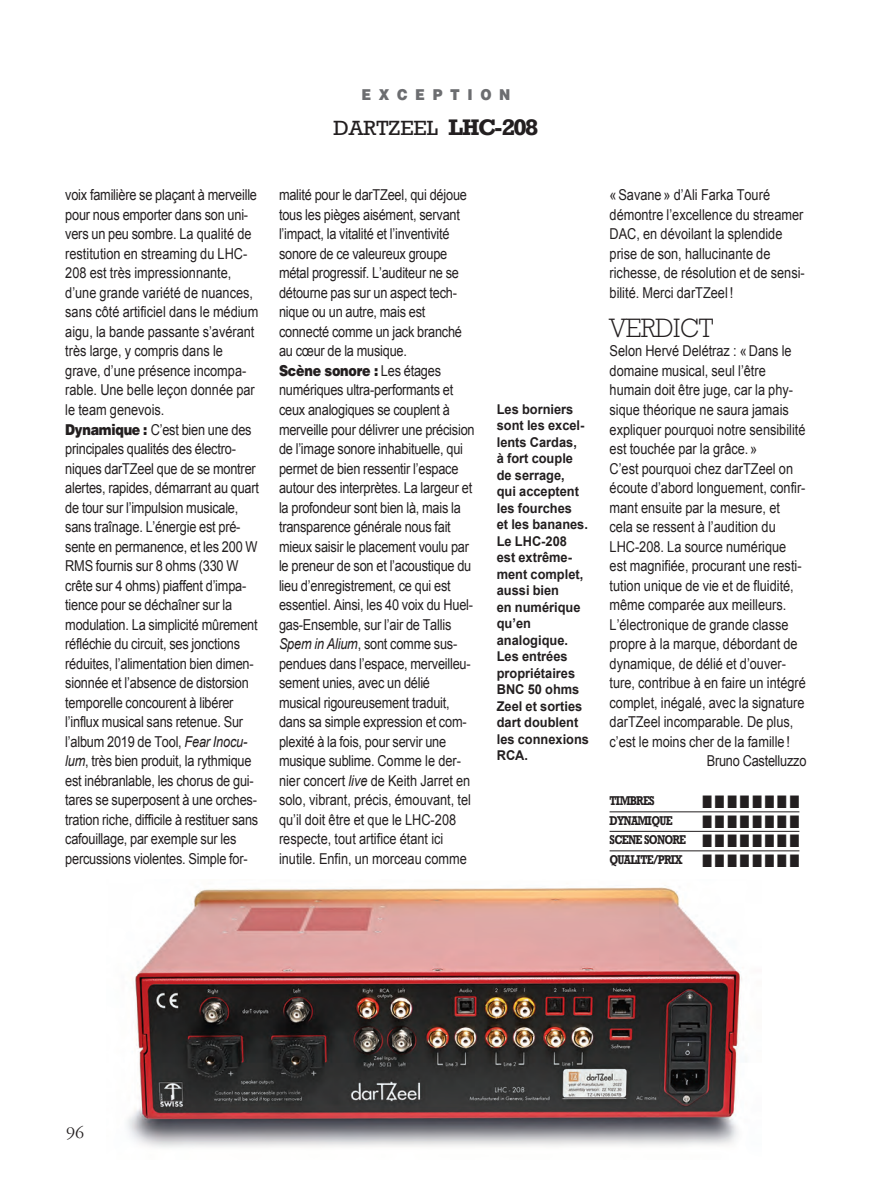
<style>
.page{position:relative;width:893px;height:1191px;background:#fff}
.page>*{position:absolute;margin:0;border:0;box-sizing:border-box;transform-origin:0 0}
.t1{font:300 27px "Rockwell";letter-spacing:-.015em;color:#231f20;scale:.95 1}
.t2{font:21.15px "Rockwell";color:#231f20}
.t3{font:18px "Zapf Dingbats";color:#231f20;scale:.7 1}
.t4{font:18px "Garamond Three";color:#231f20}
.t5{font:15px/19.5px "Arial";letter-spacing:-.015em;color:#231f20;scale:.85 1}
.t6{font:900 15px "Helvetica";letter-spacing:-.02em;color:#231f20;scale:.85 1}
.t7{font:900 15px "Helvetica";letter-spacing:.565em;color:#6c6d70;scale:.9 1}
.t8{font:700 13.5px/16.5px "Arial";color:#231f20;scale:.95 1}
.t9{font:700 12px/19.5px "Rockwell";letter-spacing:-.075em;color:#231f20;scale:.8 1}
.s1{font-weight:700}
.s2{font-family:"Helvetica";font-weight:900}
.s3{font-style:italic}
.s4{font-family:"Arial";font-weight:400}
</style>
<div class="page">
<hr style="left:610px;top:811px;width:189px;height:1px;background:#231f20">
<hr style="left:610px;top:831px;width:189px;height:1px;background:#231f20">
<hr style="left:610px;top:850px;width:189px;height:1px;background:#231f20">
<img style="left:127px;top:887px;width:615px;height:261px">
<p class="t7" style="left:362px;top:86px;width:167px">EXCEPTION</p>
<h2 class="t2" style="left:334px;top:116px;width:206px">DARTZEEL <span class="s1">LHC-208</span></h2>
<p class="t5" style="left:65px;top:185px;width:229px">voix familière se plaçant à merveille pour nous emporter dans son uni&shy;vers un peu sombre. La qualité de restitution en streaming du LHC-208 est très impressionnante, d’une grande variété de nuances, sans côté artificiel dans le médium aigu, la bande passante s’avérant très large, y compris dans le grave, d’une présence incompa&shy;rable. Une belle leçon donnée par le team genevois.<br><span class="s2">Dynamique :</span> C’est bien une des principales qualités des électro&shy;niques darTZeel que de se montrer alertes, rapides, démarrant au quart de tour sur l’impulsion musicale, sans traînage. L’énergie est pré&shy;sente en permanence, et les 200 W RMS fournis sur 8 ohms (330 W crête sur 4 ohms) piaffent d’impa&shy;tience pour se déchaîner sur la modulation. La simplicité mûrement réfléchie du circuit, ses jonctions réduites, l’alimentation bien dimen&shy;sionnée et l’absence de distorsion temporelle concourent à libérer l’influx musical sans retenue. Sur l’album 2019 de Tool, <span class="s3">Fear Inocu&shy;lum</span>, très bien produit, la rythmique est inébranlable, les chorus de gui&shy;tares se superposent à une orches&shy;tration riche, difficile à restituer sans cafouillage, par exemple sur les percussions violentes. Simple for-</p>
<p class="t5" style="left:279px;top:185px;width:223px">malité pour le darTZeel, qui déjoue tous les pièges aisément, servant l’impact, la vitalité et l’inventivité sonore de ce valeureux groupe métal progressif. L’auditeur ne se détourne pas sur un aspect tech&shy;nique ou un autre, mais est connecté comme un jack branché au cœur de la musique.</p>
<p class="t6" style="left:279px;top:362px;width:192px">Scène sonore : <span class="s4">Les étages</span></p>
<p class="t5" style="left:279px;top:380px;width:232px">numériques ultra-performants et ceux analogiques se couplent à merveille pour délivrer une précision de l’image sonore inhabituelle, qui permet de bien ressentir l’espace autour des interprètes. La largeur et la profondeur sont bien là, mais la transparence générale nous fait mieux saisir le placement voulu par le preneur de son et l’acoustique du lieu d’enregistrement, ce qui est essentiel. Ainsi, les 40 voix du Huel&shy;gas-Ensemble, sur l’air de Tallis <span class="s3">Spem in Alium</span>, sont comme sus&shy;pendues dans l’espace, merveilleu&shy;sement unies, avec un délié musical rigoureusement traduit, dans sa simple expression et com&shy;plexité à la fois, pour servir une musique sublime. Comme le der&shy;nier concert <span class="s3">live</span> de Keith Jarret en solo, vibrant, précis, émouvant, tel qu’il doit être et que le LHC-208 respecte, tout artifice étant ici inutile. Enfin, un morceau comme</p>
<p class="t8" style="left:497px;top:401px;width:99px">Les borniers sont les excel&shy;lents Cardas,<br>à fort couple de serrage,<br>qui acceptent les fourches<br>et les bananes.<br>Le LHC-208<br>est extrême&shy;ment complet, aussi bien<br>en numérique qu’en analogique.<br>Les entrées propriétaires<br>BNC 50 ohms<br>Zeel et sorties dart doublent les connexions<br>RCA.</p>
<p class="t5" style="left:610px;top:185px;width:231px">«Savane» d’Ali Farka Touré démontre l’excellence du streamer<br>DAC, en dévoilant la splendide prise de son, hallucinante de richesse, de résolution et de sensi&shy;bilité. Merci darTZeel!</p>
<h1 class="t1" style="left:610px;top:319px;width:111px">VERDICT</h1>
<p class="t5" style="left:610px;top:341px;width:216px">Selon Hervé Delétraz : «Dans le</p>
<p class="t5" style="left:610px;top:361px;width:185px">domaine musical, seul l’être</p>
<p class="t5" style="left:610px;top:380px;width:217px">humain doit être juge, car la phy-</p>
<p class="t5" style="left:610px;top:400px;width:212px">sique théorique ne saura jamais</p>
<p class="t5" style="left:610px;top:419px;width:232px">expliquer pourquoi notre sensibilité</p>
<p class="t5" style="left:610px;top:439px;width:175px">est touchée par la grâce.»</p>
<p class="t5" style="left:610px;top:458px;width:217px">C’est pourquoi chez darTZeel on</p>
<p class="t5" style="left:610px;top:478px;width:232px">écoute d’abord longuement, confir-</p>
<p class="t5" style="left:610px;top:497px;width:202px">mant ensuite par la mesure, et</p>
<p class="t5" style="left:610px;top:517px;width:197px">cela se ressent à l’audition du</p>
<p class="t5" style="left:610px;top:536px;width:209px">LHC-208. La source numérique</p>
<p class="t5" style="left:610px;top:556px;width:227px">est magnifiée, procurant une resti-</p>
<p class="t5" style="left:610px;top:575px;width:218px">tution unique de vie et de fluidité,</p>
<p class="t5" style="left:610px;top:595px;width:209px">même comparée aux meilleurs.</p>
<p class="t5" style="left:610px;top:614px;width:212px">L’électronique de grande classe</p>
<p class="t5" style="left:610px;top:634px;width:223px">propre à la marque, débordant de</p>
<p class="t5" style="left:610px;top:653px;width:209px">dynamique, de délié et d’ouver-</p>
<p class="t5" style="left:610px;top:673px;width:232px">ture, contribue à en faire un intégré</p>
<p class="t5" style="left:610px;top:692px;width:231px">complet, inégalé, avec la signature</p>
<p class="t5" style="left:610px;top:712px;width:218px">darTZeel incomparable. De plus,</p>
<p class="t5" style="left:610px;top:731px;width:214px">c’est le moins cher de la famille!</p>
<p class="t5" style="left:707px;top:751px;width:119px">Bruno Castelluzzo</p>
<p class="t9" style="left:610px;top:791px;width:58px">TIMBRES</p>
<p class="t3" style="left:702px;top:791px;width:140px">■■■■■■■■</p>
<p class="t9" style="left:610px;top:810px;width:80px">DYNAMIQUE</p>
<p class="t3" style="left:702px;top:811px;width:140px">■■■■■■■■</p>
<p class="t9" style="left:610px;top:830px;width:239px">SCENE SONORE ■ ■ ■ ■ ■ ■ ■ ■<br>QUALITE/PRIX ■ ■ ■ ■ ■ ■ ■ ■</p>
<p class="t4" style="left:66px;top:1126px;width:19px">96</p>
</div>
